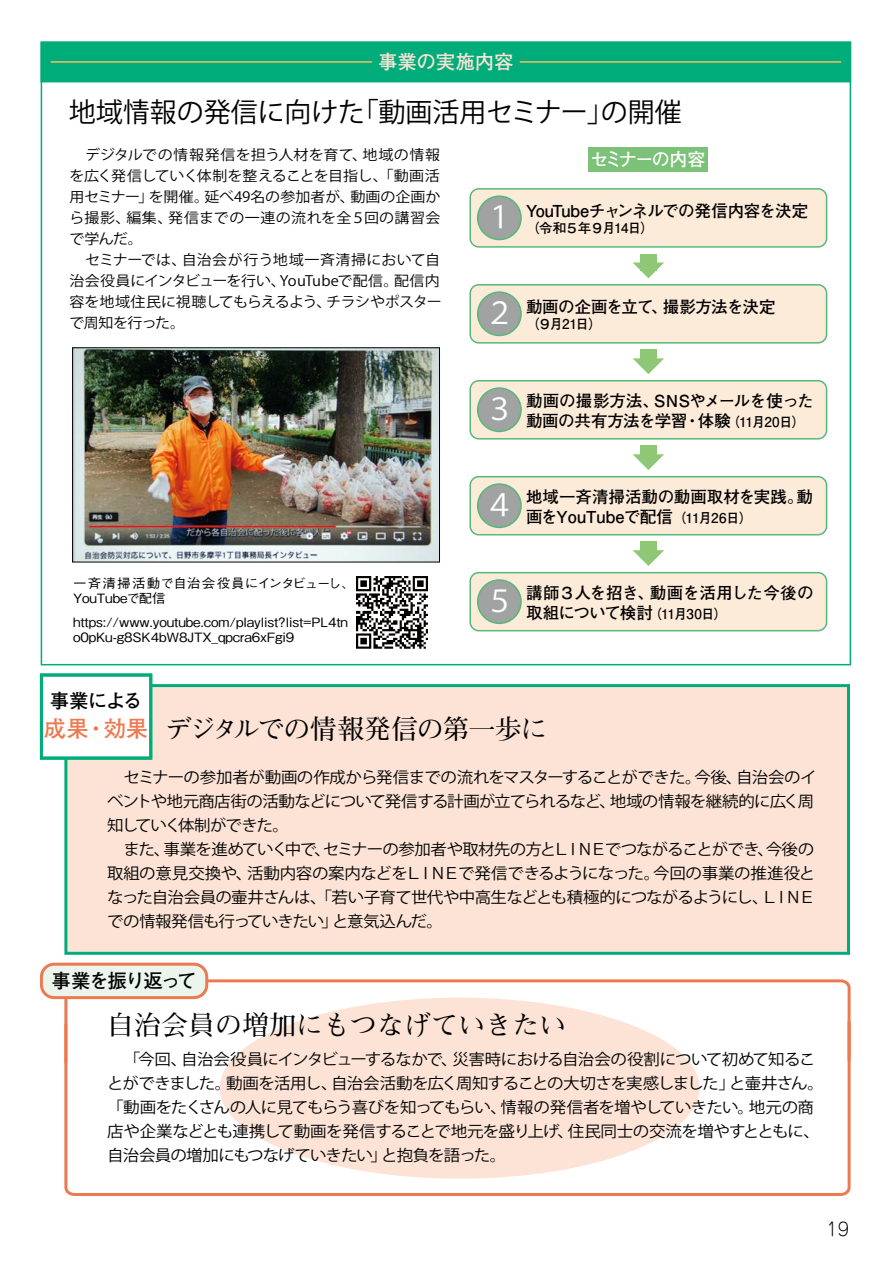
<style>
.page{position:relative;width:893px;height:1263px;background:#fff}
.page>*{position:absolute;margin:0;border:0;box-sizing:border-box;transform-origin:0 0}
.t1{font:30px "Koz Go Pr 6 N";color:#fff}
.t2{font:27px "Koz Go Pr 6 N";color:#000}
.t3{font:700 27px "Futo Min A101 Pro";color:#000}
.t4{font:700 27px "Futo Min A101 Pro";letter-spacing:-.045em;color:#000}
.t5{font:700 22.5px "Futo Go B101 Pro";color:#ee7951}
.t6{font:700 19.5px "Futo Go B101 Pro";letter-spacing:-.07em;color:#000}
.t7{font:700 19.5px "Futo Go B101 Pro";letter-spacing:-.015em;color:#fce3d6}
.t8{font:700 18px "Futo Go B101 Pro";letter-spacing:-.085em;color:#fff}
.t9{font:300 18px "Jun 101 Pro";color:#000}
.t10{font:700 16.5px/19.8px "Futo Go B101 Pro";letter-spacing:-.02em;color:#000}
.t11{font:700 16.5px/19.8px "Futo Go B101 Pro";color:#000}
.t12{font:700 16.5px "Futo Go B101 Pro";letter-spacing:-.04em;color:#000}
.t13{font:15.6px/24px "Koz Go Pr 6 N";letter-spacing:-.05em;color:#000;scale:1.05 1}
.t14{font:14.25px/21px "Koz Go Pr 6 N";letter-spacing:-.005em;color:#000;scale:1.05 1}
.t15{font:700 13.5px "Futo Go B101 Pro";letter-spacing:-.065em;color:#000}
.t16{font:500 12.9px/15px "Gothic BBB Pro";letter-spacing:-.01em;color:#000;scale:1.05 1}
.s1{font-size:13.5px}
</style>
<div class="page">
<div style="left:66px;top:686px;width:782px;height:267px;background:#fce3d6"></div>
<div style="left:64px;top:684px;width:786px;height:271px;border:3px solid #00ad7a"></div>
<div style="left:41px;top:675px;width:110px;height:83px;background:#fff"></div>
<div style="left:40px;top:673px;width:112px;height:87px;border:3px solid #00ad7a"></div>
<div style="left:41px;top:42px;width:809px;height:39px;background:#00ad7a"></div>
<div style="left:41px;top:42px;width:810px;height:40px;border:2px solid #00ad7a"></div>
<hr style="left:51px;top:61px;width:321px;height:2px;background:#f9be63">
<hr style="left:520px;top:61px;width:321px;height:2px;background:#f9be63">
<div style="left:589px;top:147px;width:119px;height:25px;background:#7bc278"></div>
<div style="left:640px;top:254px;width:17px;height:16px;background:#8ec877"></div>
<svg style="left:633px;top:262px;width:31px;height:16px"></svg>
<div style="left:640px;top:350px;width:17px;height:16px;background:#8ec877"></div>
<svg style="left:633px;top:358px;width:31px;height:16px"></svg>
<div style="left:640px;top:445px;width:17px;height:17px;background:#8ec877"></div>
<svg style="left:633px;top:454px;width:31px;height:16px"></svg>
<div style="left:640px;top:541px;width:17px;height:17px;background:#8ec877"></div>
<svg style="left:633px;top:550px;width:31px;height:16px"></svg>
<div style="left:470px;top:189px;width:357px;height:58px;background:#fdebda;border-radius:9px"></div>
<div style="left:469px;top:188px;width:358px;height:60px;border:2px solid #56b879;border-radius:9px"></div>
<div style="left:478px;top:196px;width:43px;height:44px;background:#a1a2a2;border-radius:50%"></div>
<div style="left:477px;top:195px;width:45px;height:45px;border:2px solid #56b879;border-radius:50%"></div>
<div style="left:470px;top:285px;width:357px;height:58px;background:#fdebda;border-radius:9px"></div>
<div style="left:469px;top:284px;width:358px;height:60px;border:2px solid #56b879;border-radius:9px"></div>
<div style="left:478px;top:292px;width:43px;height:43px;background:#a1a2a2;border-radius:50%"></div>
<div style="left:477px;top:291px;width:45px;height:45px;border:2px solid #56b879;border-radius:50%"></div>
<div style="left:470px;top:381px;width:357px;height:58px;background:#fdebda;border-radius:9px"></div>
<div style="left:469px;top:380px;width:358px;height:59px;border:2px solid #56b879;border-radius:9px"></div>
<div style="left:478px;top:388px;width:43px;height:43px;background:#a1a2a2;border-radius:50%"></div>
<div style="left:477px;top:387px;width:45px;height:45px;border:2px solid #56b879;border-radius:50%"></div>
<div style="left:470px;top:477px;width:357px;height:58px;background:#fdebda;border-radius:9px"></div>
<div style="left:469px;top:476px;width:358px;height:59px;border:2px solid #56b879;border-radius:9px"></div>
<div style="left:478px;top:484px;width:43px;height:43px;background:#a1a2a2;border-radius:50%"></div>
<div style="left:477px;top:483px;width:45px;height:45px;border:2px solid #56b879;border-radius:50%"></div>
<div style="left:470px;top:573px;width:357px;height:58px;background:#fdebda;border-radius:9px"></div>
<div style="left:469px;top:572px;width:358px;height:59px;border:2px solid #56b879;border-radius:9px"></div>
<div style="left:478px;top:580px;width:43px;height:43px;background:#a1a2a2;border-radius:50%"></div>
<div style="left:477px;top:579px;width:45px;height:45px;border:2px solid #56b879;border-radius:50%"></div>
<svg style="left:64px;top:1066px;width:787px;height:130px"></svg>
<svg style="left:63px;top:978px;width:788px;height:88px"></svg>
<div style="left:41px;top:964px;width:166px;height:33px;background:#ebf5ec;border-radius:13px"></div>
<div style="left:40px;top:963px;width:168px;height:36px;border:3px solid #ee7951;border-radius:13px"></div>
<img style="left:74px;top:350px;width:364px;height:210px">
<div style="left:72px;top:348px;width:368px;height:214px;border:1px solid #000"></div>
<img style="left:356px;top:576px;width:72px;height:73px">
<p class="t7" style="left:378px;top:46px;width:137px">事業の実施内容</p>
<h2 class="t2" style="left:69px;top:96px;width:615px">地域情報の発信に向けた「動画活用セミナー」の開催</h2>
<p class="t14" style="left:69px;top:145px;width:356px">　デジタルでの情報発信を担う人材を育て、地域の情報を広く発信していく体制を整えることを目指し、「動画活用セミナー」を開催。延べ49名の参加者が、動画の企画から撮影、編集、発信までの一連の流れを全５回の講習会で学んだ。<br>　セミナーでは、自治会が行う地域一斉清掃において自治会役員にインタビューを行い、YouTubeで配信。配信内容を地域住民に視聴してもらえるよう、チラシやポスターで周知を行った。</p>
<h1 class="t1" style="left:484px;top:200px;width:32px">１</h1>
<p class="t8" style="left:590px;top:145px;width:117px">セミナーの内容</p>
<p class="t12" style="left:526px;top:198px;width:284px">YouTubeチャンネルでの発信内容を決定</p>
<p class="t15" style="left:526px;top:217px;width:129px">（令和５年９月14日）</p>
<h1 class="t1" style="left:484px;top:296px;width:32px">２</h1>
<p class="t12" style="left:526px;top:294px;width:251px">動画の企画を立て、撮影方法を決定</p>
<p class="t15" style="left:526px;top:313px;width:77px">（９月21日）</p>
<p class="t10" style="left:484px;top:389px;width:331px;text-indent:42px">動画の撮影方法、SNSやメールを使った<br><sup>３</sup> 動画の共有方法を学習・体験<span class="s1">（11月20日）</span></p>
<p class="t16" style="left:73px;top:574px;width:270px">一斉清掃活動で自治会役員にインタビューし、<br>YouTubeで配信</p>
<p class="t16" style="left:73px;top:613px;width:263px">https://www.youtube.com/playlist?list=PL4tn o0pKu-g8SK4bW8JTX_qpcra6xFgi9</p>
<p class="t11" style="left:484px;top:485px;width:330px;text-indent:42px">地域一斉清掃活動の動画取材を実践。動<br><sup>４</sup> 画をYouTubeで配信<span class="s1">（11月26日）</span></p>
<p class="t10" style="left:484px;top:581px;width:331px;text-indent:42px">講師３人を招き、動画を活用した今後の<br><sup>５</sup> 取組について検討<span class="s1">（11月30日）</span></p>
<p class="t6" style="left:50px;top:685px;width:94px">事業による</p>
<h3 class="t5" style="left:44px;top:710px;width:106px">成果・効果</h3>
<h2 class="t4" style="left:165px;top:708px;width:384px">デジタルでの情報発信の第一歩に</h2>
<p class="t13" style="left:107px;top:766px;width:677px">　セミナーの参加者が動画の作成から発信までの流れをマスターすることができた。今後、自治会のイベントや地元商店街の活動などについて発信する計画が立てられるなど、地域の情報を継続的に広く周知していく体制ができた。<br>　また、事業を進めていく中で、セミナーの参加者や取材先の方とＬＩＮＥでつながることができ、今後の取組の意見交換や、活動内容の案内などをＬＩＮＥで発信できるようになった。今回の事業の推進役となった自治会員の壷井さんは、「若い子育て世代や中高生などとも積極的につながるようにし、ＬＩＮＥでの情報発信も行っていきたい」と意気込んだ。</p>
<p class="t6" style="left:52px;top:965px;width:146px">事業を振り返って</p>
<h2 class="t3" style="left:107px;top:1003px;width:461px">自治会員の増加にもつなげていきたい</h2>
<p class="t13" style="left:107px;top:1048px;width:684px">　「今回、自治会役員にインタビューするなかで、災害時における自治会の役割について初めて知ることができました。動画を活用し、自治会活動を広く周知することの大切さを実感しました」と壷井さん。「動画をたくさんの人に見てもらう喜びを知ってもらい、情報の発信者を増やしていきたい。地元の商店や企業などとも連携して動画を発信することで地元を盛り上げ、住民同士の交流を増やすとともに、自治会員の増加にもつなげていきたい」と抱負を語った。</p>
<p class="t9" style="left:826px;top:1214px;width:24px">19</p>
</div>
